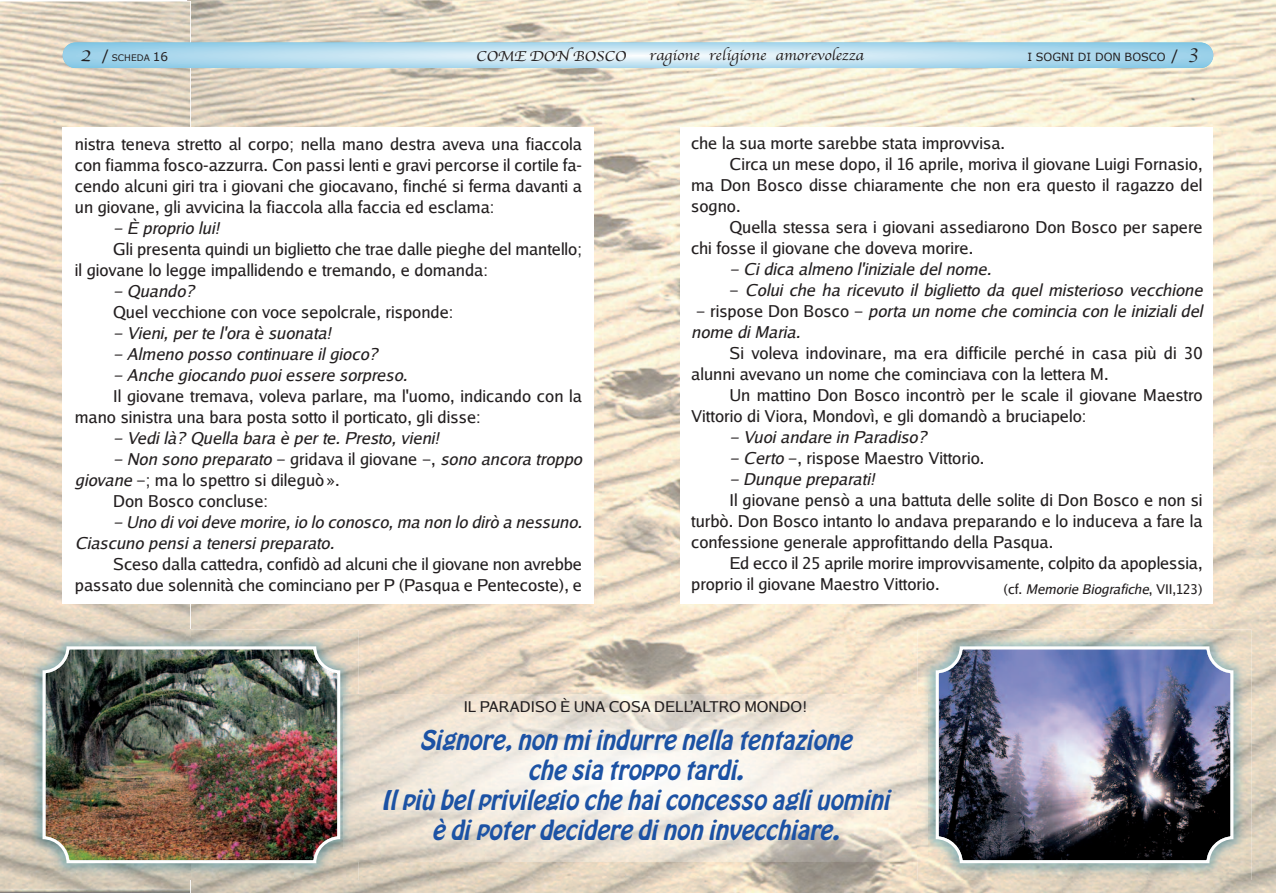
<style>
.page{position:relative;width:1276px;height:893px;background:#fff}
.page>*{position:absolute;margin:0;border:0;box-sizing:border-box;transform-origin:0 0}
.t1{font:italic 24px/30px "Hobo Std";color:#1c52a4;text-align:center}
.t2{font:16.5px/21px "Luxi Sans";color:#231f20}
.t3{font:italic 16.5px/21px "Luxi Sans";color:#231f20}
.t4{font:15px "Apple Chancery";color:#231f20;scale:1.1 1}
.t5{font:15px "Luxi Sans";letter-spacing:.005em;color:#231f20}
.t6{font:italic 13.5px "Luxi Sans";color:#231f20}
.t7{font:11.25px "Verdana";color:#231f20}
.t8{font:9px "Verdana";color:#231f20}
.s1{font-family:"Apple Chancery";font-size:21px}
.s2{font-size:15px}
.s3{font-size:12px}
.s4{font-style:normal}
.s5{font-style:italic}
</style>
<div class="page">
<img style="left:187px;top:0;width:1089px;height:893px">
<svg style="left:63px;top:43px;width:1150px;height:25px;background:#b5dcef"></svg>
<div style="left:63px;top:128px;width:531px;height:476px;background:#fff"></div>
<div style="left:680px;top:128px;width:533px;height:476px;background:#fff"></div>
<img style="left:24px;top:630px;width:334px;height:250px">
<img style="left:43px;top:646px;width:297px;height:217px">
<img style="left:917px;top:630px;width:334px;height:250px">
<img style="left:935px;top:646px;width:298px;height:217px">
<img style="left:344px;top:694px;width:583px;height:168px">
<p class="t4" style="left:476px;top:44px;width:138px">COME DON BOSCO</p>
<p class="t4" style="left:649px;top:43px;width:197px">ragione religione amorevolezza</p>
<p class="t8" style="left:80px;top:52px;width:90px"><span class="s1">2</span> <span class="s2">/</span> SCHEDA <span class="s3">16</span></p>
<p class="t7" style="left:1027px;top:50px;width:172px">I SOGNI DI DON BOSCO <span class="s2">/</span> <sup>3</sup></p>
<p class="t2" style="left:75px;top:133px;width:509px;text-align:justify">nistra teneva stretto al corpo; nella mano destra aveva una fiaccola con fiamma fosco-azzurra. con passi lenti e gravi percorse il cortile fa&shy;cendo alcuni giri tra i giovani che giocavano, finché si ferma davanti a un giovane, gli avvicina la fiaccola alla faccia ed esclama:</p>
<p class="t3" style="left:113px;top:217px;width:108px">– È proprio lui!</p>
<p class="t2" style="left:75px;top:238px;width:509px;text-indent:38px">Gli presenta quindi un biglietto che trae dalle pieghe del mantello; il giovane lo legge impallidendo e tremando, e domanda:</p>
<p class="t3" style="left:113px;top:280px;width:83px">– Quando?</p>
<p class="t2" style="left:113px;top:301px;width:342px">Quel vecchione con voce sepolcrale, risponde:</p>
<p class="t3" style="left:113px;top:322px;width:220px">– Vieni, per te l'ora è suonata!</p>
<p class="t3" style="left:113px;top:343px;width:266px">– Almeno posso continuare il gioco?</p>
<p class="t3" style="left:113px;top:364px;width:296px">– Anche giocando puoi essere sorpreso.</p>
<p class="t2" style="left:75px;top:385px;width:509px;text-indent:38px">Il giovane tremava, voleva parlare, ma l'uomo, indicando con la mano sinistra una bara posta sotto il porticato, gli disse:</p>
<p class="t3" style="left:113px;top:427px;width:327px">– Vedi là? Quella bara è per te. Presto, vieni!</p>
<p class="t3" style="left:113px;top:448px;width:470px">– Non sono preparato <span class="s4">– gridava il giovane –,</span> sono ancora troppo</p>
<p class="t2" style="left:75px;top:469px;width:266px"><span class="s5">giovane</span> –; ma lo spettro si dileguò».</p>
<p class="t2" style="left:113px;top:490px;width:157px">Don Bosco concluse:</p>
<p class="t3" style="left:75px;top:511px;width:509px;text-indent:38px">– Uno di voi deve morire, io lo conosco, ma non lo dirò a nessuno.<br>Ciascuno pensi a tenersi preparato.</p>
<p class="t2" style="left:75px;top:553px;width:509px;text-align:right">sceso dalla cattedra, confidò ad alcuni che il giovane non avrebbe passato due solennità che cominciano per p (pasqua e pentecoste), e</p>
<p class="t2" style="left:691px;top:132px;width:315px">che la sua morte sarebbe stata improvvisa.</p>
<p class="t2" style="left:729px;top:153px;width:475px">circa un mese dopo, il 16 aprile, moriva il giovane luigi Fornasio,</p>
<p class="t2" style="left:691px;top:174px;width:513px">ma Don Bosco disse chiaramente che non era questo il ragazzo del</p>
<p class="t2" style="left:691px;top:195px;width:51px">sogno.</p>
<p class="t2" style="left:729px;top:216px;width:475px">Quella stessa sera i giovani assediarono Don Bosco per sapere</p>
<p class="t2" style="left:691px;top:237px;width:284px">chi fosse il giovane che doveva morire.</p>
<p class="t3" style="left:729px;top:258px;width:263px">– Ci dica almeno l'iniziale del nome.</p>
<p class="t3" style="left:729px;top:279px;width:475px"><span class="s4">–</span> Colui che ha ricevuto il biglietto da quel misterioso vecchione</p>
<p class="t3" style="left:691px;top:300px;width:513px"><span class="s4">– rispose Don Bosco –</span> porta un nome che comincia con le iniziali del nome di Maria.</p>
<p class="t2" style="left:691px;top:342px;width:513px;text-indent:38px">si voleva indovinare, ma era difficile perché in casa più di 30 alunni avevano un nome che cominciava con la lettera m.</p>
<p class="t2" style="left:691px;top:384px;width:513px;text-indent:38px">un mattino Don Bosco incontrò per le scale il giovane maestro<br>Vittorio di Viora, mondovì, e gli domandò a bruciapelo:</p>
<p class="t3" style="left:729px;top:426px;width:199px">– Vuoi andare in Paradiso?</p>
<p class="t2" style="left:729px;top:447px;width:256px"><span class="s5">– Certo</span> –, rispose maestro Vittorio.</p>
<p class="t3" style="left:729px;top:468px;width:147px">– Dunque preparati!</p>
<p class="t2" style="left:691px;top:489px;width:513px;text-align:justify;text-indent:38px">Il giovane pensò a una battuta delle solite di Don Bosco e non si turbò. Don Bosco intanto lo andava preparando e lo induceva a fare la confessione generale approfittando della pasqua.</p>
<p class="t2" style="left:691px;top:552px;width:513px;text-indent:38px">ed ecco il 25 aprile morire improvvisamente, colpito da apoplessia, proprio il giovane maestro Vittorio.</p>
<p class="t6" style="left:1003px;top:580px;width:201px"><span class="s4">(cf.</span> Memorie Biografiche<span class="s4">, VII,123)</span></p>
<p class="t5" style="left:464px;top:697px;width:345px">Il paraDIso è una cosa Dell’altro monDo!</p>
<h1 class="t1" style="left:381px;top:728px;width:514px">Signore, non mi indurre nella tentazione<br>che sia troppo tardi.<br>Il più bel privilegio che hai concesso agli uomini è di poter decidere di non invecchiare.</h1>
</div>
